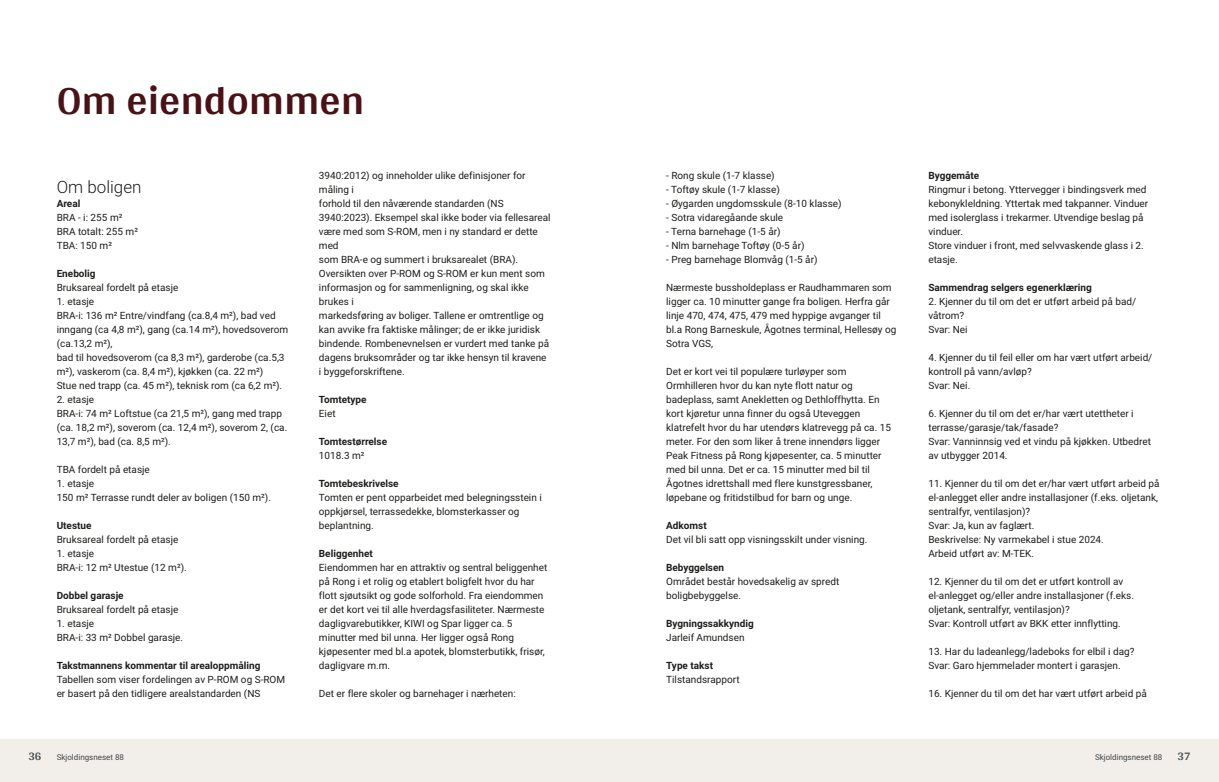
<style>
.page{position:relative;width:1219px;height:782px;background:#fff}
.page>*{position:absolute;margin:0;border:0;box-sizing:border-box;transform-origin:0 0}
.t1{font:700 42px "Arya";color:#481317}
.t2{font:300 17px "Roboto Vitec";color:#1d1d1b}
.t3{font:700 12px "Arya";color:#414749}
.t4{font:10px/14px "Roboto Vitec";color:#1d1d1b}
.t5{font:700 10px "Roboto Vitec";color:#1d1d1b}
.t6{font:8px "Roboto Vitec";color:#414749}
</style>
<div class="page">
<div style="left:0;top:739px;width:612px;height:42px;background:#f2eeea"></div>
<div style="left:607px;top:739px;width:612px;height:42px;background:#f2eeea"></div>
<h1 class="t1" style="left:57px;top:75px;width:309px">Om eiendommen</h1>
<h2 class="t2" style="left:57px;top:174px;width:86px">Om boligen</h2>
<p class="t5" style="left:57px;top:196px;width:25px">Areal</p>
<p class="t4" style="left:57px;top:209px;width:83px">BRA ‑ i: 255 m²<br>BRA totalt: 255 m²<br>TBA: 150 m²</p>
<p class="t5" style="left:57px;top:266px;width:40px">Enebolig</p>
<p class="t4" style="left:57px;top:279px;width:123px">Bruksareal fordelt på etasje</p>
<p class="t4" style="left:57px;top:293px;width:233px">1. etasje<br>BRA‑i: 136 m² Entre/ vindfang (ca.8,4 m²), bad ved inngang (ca 4,8 m²), gang (ca.14 m²), hovedsoverom (ca.13,2 m²),<br>bad til hovedsoverom (ca 8,3 m²), garderobe (ca.5,3 m²), vaskerom (ca. 8,4 m²), kjøkken (ca. 22 m²)<br>Stue ned trapp (ca. 45 m²), teknisk rom (ca 6,2 m²).</p>
<p class="t4" style="left:57px;top:391px;width:232px">2. etasje<br>BRA‑i: 74 m² Loftstue (ca 21,5 m²), gang med trapp (ca. 18,2 m²), soverom (ca. 12,4 m²), soverom 2, (ca.<br>13,7 m²), bad (ca. 8,5 m²).</p>
<p class="t4" style="left:57px;top:461px;width:95px">TBA fordelt på etasje</p>
<p class="t4" style="left:57px;top:475px;width:216px">1. etasje<br>150 m² Terrasse rundt deler av boligen (150 m²).</p>
<p class="t5" style="left:57px;top:518px;width:36px">Utestue</p>
<p class="t4" style="left:57px;top:531px;width:123px">Bruksareal fordelt på etasje</p>
<p class="t4" style="left:57px;top:545px;width:132px">1. etasje<br>BRA‑i: 12 m² Utestue (12 m²).</p>
<p class="t5" style="left:57px;top:588px;width:69px">Dobbel garasje</p>
<p class="t4" style="left:57px;top:601px;width:123px">Bruksareal fordelt på etasje</p>
<p class="t4" style="left:57px;top:615px;width:128px">1. etasje<br>BRA‑i: 33 m² Dobbel garasje.</p>
<p class="t5" style="left:57px;top:658px;width:205px">Takstmannens kommentar til arealoppmåling</p>
<p class="t4" style="left:57px;top:671px;width:230px">Tabellen som viser fordelingen av P‑ROM og S‑ROM er basert på den tidligere arealstandarden (NS</p>
<p class="t3" style="left:28px;top:749px;width:15px">36</p>
<p class="t6" style="left:57px;top:751px;width:69px">Skjoldingsneset 88</p>
<p class="t4" style="left:319px;top:167px;width:233px">3940:2012) og inneholder ulike definisjoner for måling i<br>forhold til den nåværende standarden (NS 3940:2023). Eksempel skal ikke boder via fellesareal være med som S‑ROM, men i ny standard er dette med<br>som BRA‑e og summert i bruksarealet (BRA).<br>Oversikten over P‑ROM og S‑ROM er kun ment som informasjon og for sammenligning, og skal ikke brukes i<br>markedsføring av boliger. Tallene er omtrentlige og kan avvike fra faktiske målinger; de er ikke juridisk bindende. Rombenevnelsen er vurdert med tanke på dagens bruksområder og tar ikke hensyn til kravene i byggeforskriftene.</p>
<p class="t5" style="left:319px;top:392px;width:49px">Tomtetype</p>
<p class="t4" style="left:319px;top:405px;width:18px">Eiet</p>
<p class="t5" style="left:319px;top:434px;width:70px">Tomtestørrelse</p>
<p class="t4" style="left:319px;top:447px;width:47px">1018.3 m²</p>
<p class="t5" style="left:319px;top:476px;width:81px">Tomtebeskrivelse</p>
<p class="t4" style="left:319px;top:489px;width:224px">Tomten er pent opparbeidet med belegningsstein i oppkjørsel, terrassedekke, blomsterkasser og beplantning.</p>
<p class="t5" style="left:319px;top:546px;width:55px">Beliggenhet</p>
<p class="t4" style="left:319px;top:559px;width:230px">Eiendommen har en attraktiv og sentral beliggenhet på Rong i et rolig og etablert boligfelt hvor du har flott sjøutsikt og gode solforhold. Fra eiendommen er det kort vei til alle hverdagsfasiliteter. Nærmeste dagligvarebutikker, KIWI og Spar ligger ca. 5 minutter med bil unna. Her ligger også Rong kjøpesenter med bl.a apotek, blomsterbutikk, frisør, dagligvare m.m.</p>
<p class="t4" style="left:319px;top:685px;width:198px">Det er flere skoler og barnehager i nærheten:</p>
<p class="t4" style="left:666px;top:167px;width:177px">‑ Rong skule (1‑7 klasse)<br>‑ Toftøy skule (1‑7 klasse)<br>‑ Øygarden ungdomsskule (8‑10 klasse) ‑ Sotra vidaregåande skule<br>‑ Terna barnehage (1‑5 år)<br>‑ Nlm barnehage Toftøy (0‑5 år)<br>‑ Preg barnehage Blomvåg (1‑5 år)</p>
<p class="t4" style="left:666px;top:279px;width:232px">Nærmeste bussholdeplass er Raudhammaren som ligger ca. 10 minutter gange fra boligen. Herfra går linje 470, 474, 475, 479 med hyppige avganger til bl.a Rong Barneskule, Ågotnes terminal, Hellesøy og Sotra VGS,</p>
<p class="t4" style="left:666px;top:363px;width:226px">Det er kort vei til populære turløyper som Ormhilleren hvor du kan nyte flott natur og badeplass, samt Anekletten og Dethloffhytta. En kort kjøretur unna finner du også Uteveggen klatrefelt hvor du har utendørs klatrevegg på ca. 15 meter. For den som liker å trene innendørs ligger Peak Fitness på Rong kjøpesenter, ca. 5 minutter med bil unna. Det er ca. 15 minutter med bil til Ågotnes idrettshall med flere kunstgressbaner, løpebane og fritidstilbud for barn og unge.</p>
<p class="t5" style="left:666px;top:518px;width:42px">Adkomst</p>
<p class="t4" style="left:666px;top:531px;width:203px">Det vil bli satt opp visningsskilt under visning.</p>
<p class="t5" style="left:666px;top:560px;width:59px">Bebyggelsen</p>
<p class="t4" style="left:666px;top:573px;width:175px">Området består hovedsakelig av spredt boligbebyggelse.</p>
<p class="t5" style="left:666px;top:616px;width:89px">Bygningssakkyndig</p>
<p class="t4" style="left:666px;top:629px;width:80px">Jarleif Amundsen</p>
<p class="t5" style="left:666px;top:658px;width:48px">Type takst</p>
<p class="t4" style="left:666px;top:671px;width:75px">Tilstandsrapport</p>
<p class="t5" style="left:928px;top:168px;width:52px">Byggemåte</p>
<p class="t4" style="left:928px;top:181px;width:221px">Ringmur i betong. Yttervegger i bindingsverk med kebonykleldning. Yttertak med takpanner. Vinduer med isolerglass i trekarmer. Utvendige beslag på vinduer.<br>Store vinduer i front, med selvvaskende glass i 2. etasje.</p>
<p class="t5" style="left:928px;top:280px;width:165px">Sammendrag selgers egenerklæring</p>
<p class="t4" style="left:928px;top:293px;width:209px">2. Kjenner du til om det er utført arbeid på bad/ våtrom?<br>Svar: Nei</p>
<p class="t4" style="left:928px;top:349px;width:226px">4. Kjenner du til feil eller om har vært utført arbeid/ kontroll på vann/ avløp?<br>Svar: Nei.</p>
<p class="t4" style="left:928px;top:405px;width:224px">6. Kjenner du til om det er/ har vært utettheter i terrasse/ garasje/ tak/ fasade?<br>Svar: Vanninnsig ved et vindu på kjøkken. Utbedret av utbygger 2014.</p>
<p class="t4" style="left:928px;top:475px;width:233px">11. Kjenner du til om det er/ har vært utført arbeid på el‑anlegget eller andre installasjoner (f.eks. oljetank, sentralfyr, ventilasjon)?<br>Svar: Ja, kun av faglært.<br>Beskrivelse: Ny varmekabel i stue 2024.<br>Arbeid utført av: M‑TEK.</p>
<p class="t4" style="left:928px;top:573px;width:207px">12. Kjenner du til om det er utført kontroll av el‑anlegget og/ eller andre installasjoner (f.eks. oljetank, sentralfyr, ventilasjon)?<br>Svar: Kontroll utført av BKK etter innflytting.</p>
<p class="t4" style="left:928px;top:643px;width:208px">13. Har du ladeanlegg/ ladeboks for elbil i dag?<br>Svar: Garo hjemmelader montert i garasjen.</p>
<p class="t4" style="left:928px;top:685px;width:220px">16. Kjenner du til om det har vært utført arbeid på</p>
<p class="t6" style="left:1095px;top:751px;width:69px">Skjoldingsneset 88</p>
<p class="t3" style="left:1177px;top:749px;width:15px">37</p>
</div>
